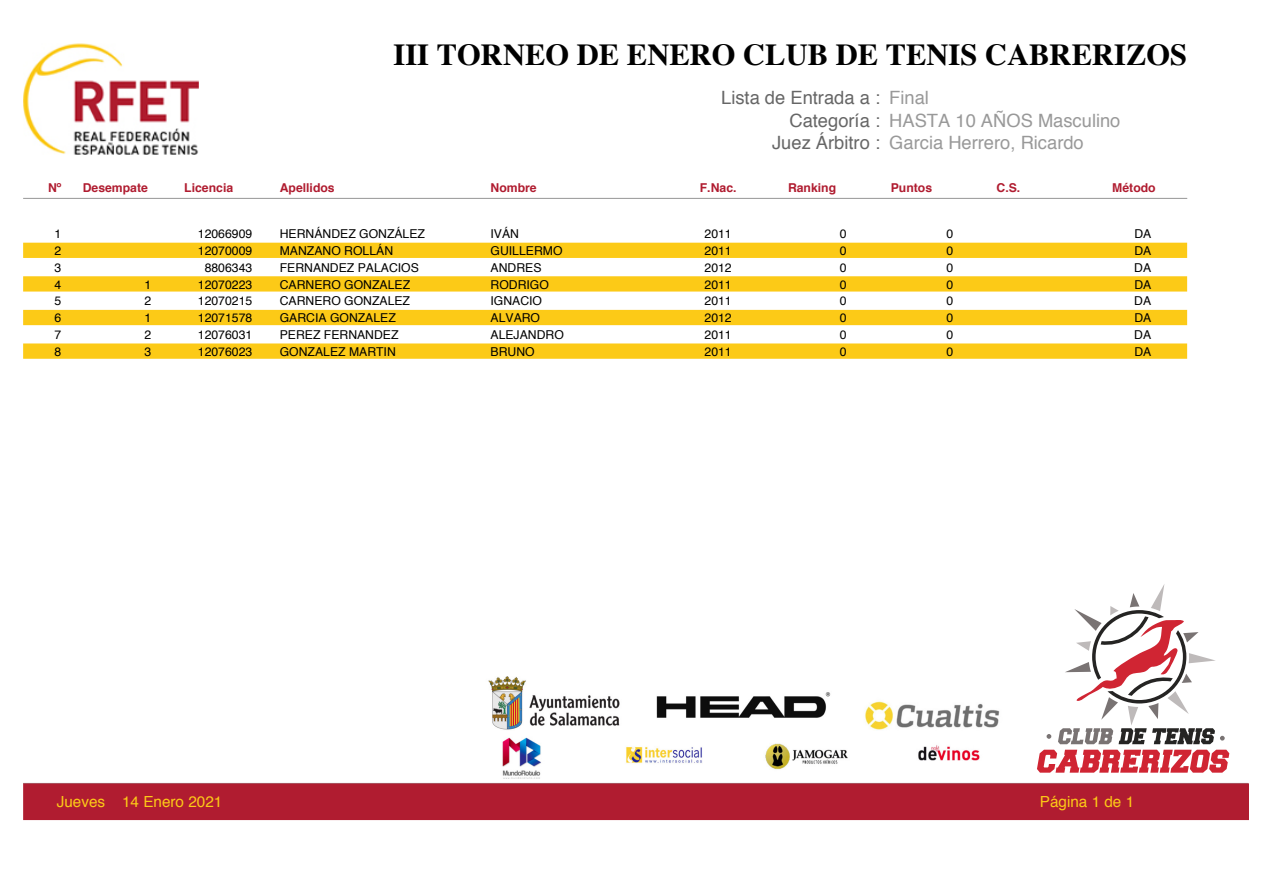
<style>
.page{position:relative;width:1263px;height:893px;background:#fff}
.page>*{position:absolute;margin:0;border:0;box-sizing:border-box;transform-origin:0 0}
.t1{font:700 30.6px "Times";color:#000}
.t2{font:18.3px/23px "Helvetica";color:#999}
.t3{font:18.3px/23px "Helvetica";color:#666;text-align:right}
.t4{font:15.3px "Helvetica";color:#fcca17}
.t5{font:12.15px "Helvetica";color:#000}
.t6{font:700 12.15px "Helvetica";color:#b01c30}
</style>
<div class="page">
<svg style="left:1037px;top:750px;width:192px;height:23px"></svg>
<svg style="left:1046px;top:734px;width:5px;height:5px"></svg>
<svg style="left:1058px;top:584px;width:167px;height:160px"></svg>
<img style="left:488px;top:676px;width:512px;height:54px">
<img style="left:502px;top:737px;width:478px;height:42px">
<img style="left:23px;top:43px;width:176px;height:111px">
<hr style="left:23px;top:198px;width:1164px;height:1px;background:#999">
<div style="left:24px;top:243px;width:1162px;height:14px;background:#fcca17"></div>
<div style="left:23px;top:243px;width:1164px;height:15px;border:2px solid #fcca17"></div>
<div style="left:24px;top:277px;width:1162px;height:14px;background:#fcca17"></div>
<div style="left:23px;top:276px;width:1164px;height:16px;border:2px solid #fcca17"></div>
<div style="left:24px;top:311px;width:1162px;height:13px;background:#fcca17"></div>
<div style="left:23px;top:310px;width:1164px;height:15px;border:2px solid #fcca17"></div>
<div style="left:24px;top:344px;width:1162px;height:14px;background:#fcca17"></div>
<div style="left:23px;top:343px;width:1164px;height:16px;border:2px solid #fcca17"></div>
<div style="left:23px;top:783px;width:1225px;height:37px;background:#b01c30"></div>
<h1 class="t1" style="left:393px;top:26px;width:795px">III TORNEO DE ENERO CLUB DE TENIS CABRERIZOS</h1>
<h2 class="t3" style="left:721px;top:86px;width:160px">Lista de Entrada a :<br>Categoría :<br>Juez Árbitro :</h2>
<h2 class="t2" style="left:889px;top:86px;width:233px">Final<br>HASTA 10 AÑOS Masculino<br>Garcia Herrero, Ricardo</h2>
<p class="t6" style="left:48px;top:178px;width:15px">Nº</p>
<p class="t6" style="left:83px;top:178px;width:67px">Desempate</p>
<p class="t6" style="left:184px;top:178px;width:50px">Licencia</p>
<p class="t6" style="left:280px;top:178px;width:56px">Apellidos</p>
<p class="t6" style="left:491px;top:178px;width:48px">Nombre</p>
<p class="t6" style="left:700px;top:178px;width:38px">F.Nac.</p>
<p class="t6" style="left:788px;top:178px;width:50px">Ranking</p>
<p class="t6" style="left:891px;top:178px;width:43px">Puntos</p>
<p class="t6" style="left:996px;top:178px;width:25px">C.S.</p>
<p class="t6" style="left:1112px;top:178px;width:45px">Método</p>
<p class="t5" style="left:55px;top:224px;width:8px">1</p>
<p class="t5" style="left:198px;top:224px;width:56px">12066909</p>
<p class="t5" style="left:280px;top:224px;width:147px">HERNÁNDEZ GONZÁLEZ</p>
<p class="t5" style="left:491px;top:224px;width:30px">IVÁN</p>
<p class="t5" style="left:704px;top:224px;width:29px">2011</p>
<p class="t5" style="left:840px;top:224px;width:8px">0</p>
<p class="t5" style="left:946px;top:224px;width:8px">0</p>
<p class="t5" style="left:1134px;top:224px;width:18px">DA</p>
<p class="t5" style="left:55px;top:241px;width:8px">2</p>
<p class="t5" style="left:198px;top:241px;width:56px">12070009</p>
<p class="t5" style="left:280px;top:241px;width:115px">MANZANO ROLLÁN</p>
<p class="t5" style="left:491px;top:241px;width:73px">GUILLERMO</p>
<p class="t5" style="left:704px;top:241px;width:29px">2011</p>
<p class="t5" style="left:840px;top:241px;width:8px">0</p>
<p class="t5" style="left:946px;top:241px;width:8px">0</p>
<p class="t5" style="left:1134px;top:241px;width:18px">DA</p>
<p class="t5" style="left:55px;top:258px;width:8px">3</p>
<p class="t5" style="left:205px;top:258px;width:49px">8806343</p>
<p class="t5" style="left:280px;top:258px;width:141px">FERNANDEZ PALACIOS</p>
<p class="t5" style="left:491px;top:258px;width:52px">ANDRES</p>
<p class="t5" style="left:704px;top:258px;width:29px">2012</p>
<p class="t5" style="left:840px;top:258px;width:8px">0</p>
<p class="t5" style="left:946px;top:258px;width:8px">0</p>
<p class="t5" style="left:1134px;top:258px;width:18px">DA</p>
<p class="t5" style="left:55px;top:275px;width:8px">4</p>
<p class="t5" style="left:145px;top:275px;width:8px">1</p>
<p class="t5" style="left:198px;top:275px;width:56px">12070223</p>
<p class="t5" style="left:280px;top:275px;width:132px">CARNERO GONZALEZ</p>
<p class="t5" style="left:491px;top:275px;width:60px">RODRIGO</p>
<p class="t5" style="left:704px;top:275px;width:29px">2011</p>
<p class="t5" style="left:840px;top:275px;width:8px">0</p>
<p class="t5" style="left:946px;top:275px;width:8px">0</p>
<p class="t5" style="left:1134px;top:275px;width:18px">DA</p>
<p class="t5" style="left:55px;top:292px;width:8px">5</p>
<p class="t5" style="left:145px;top:292px;width:8px">2</p>
<p class="t5" style="left:198px;top:292px;width:56px">12070215</p>
<p class="t5" style="left:280px;top:292px;width:132px">CARNERO GONZALEZ</p>
<p class="t5" style="left:491px;top:292px;width:53px">IGNACIO</p>
<p class="t5" style="left:704px;top:292px;width:29px">2011</p>
<p class="t5" style="left:840px;top:292px;width:8px">0</p>
<p class="t5" style="left:946px;top:292px;width:8px">0</p>
<p class="t5" style="left:1134px;top:292px;width:18px">DA</p>
<p class="t5" style="left:55px;top:308px;width:8px">6</p>
<p class="t5" style="left:145px;top:308px;width:8px">1</p>
<p class="t5" style="left:198px;top:308px;width:56px">12071578</p>
<p class="t5" style="left:280px;top:308px;width:118px">GARCIA GONZALEZ</p>
<p class="t5" style="left:491px;top:308px;width:51px">ALVARO</p>
<p class="t5" style="left:704px;top:308px;width:29px">2012</p>
<p class="t5" style="left:840px;top:308px;width:8px">0</p>
<p class="t5" style="left:946px;top:308px;width:8px">0</p>
<p class="t5" style="left:1134px;top:308px;width:18px">DA</p>
<p class="t5" style="left:55px;top:325px;width:8px">7</p>
<p class="t5" style="left:145px;top:325px;width:8px">2</p>
<p class="t5" style="left:198px;top:325px;width:56px">12076031</p>
<p class="t5" style="left:280px;top:325px;width:120px">PEREZ FERNANDEZ</p>
<p class="t5" style="left:491px;top:325px;width:75px">ALEJANDRO</p>
<p class="t5" style="left:704px;top:325px;width:29px">2011</p>
<p class="t5" style="left:840px;top:325px;width:8px">0</p>
<p class="t5" style="left:946px;top:325px;width:8px">0</p>
<p class="t5" style="left:1134px;top:325px;width:18px">DA</p>
<p class="t5" style="left:55px;top:342px;width:8px">8</p>
<p class="t5" style="left:145px;top:342px;width:8px">3</p>
<p class="t5" style="left:198px;top:342px;width:56px">12076023</p>
<p class="t5" style="left:280px;top:342px;width:118px">GONZALEZ MARTIN</p>
<p class="t5" style="left:491px;top:342px;width:46px">BRUNO</p>
<p class="t5" style="left:704px;top:342px;width:29px">2011</p>
<p class="t5" style="left:840px;top:342px;width:8px">0</p>
<p class="t5" style="left:946px;top:342px;width:8px">0</p>
<p class="t5" style="left:1134px;top:342px;width:18px">DA</p>
<p class="t4" style="left:57px;top:789px;width:167px">Jueves 14 Enero 2021</p>
<p class="t4" style="left:1040px;top:789px;width:96px">Página 1 de 1</p>
</div>
